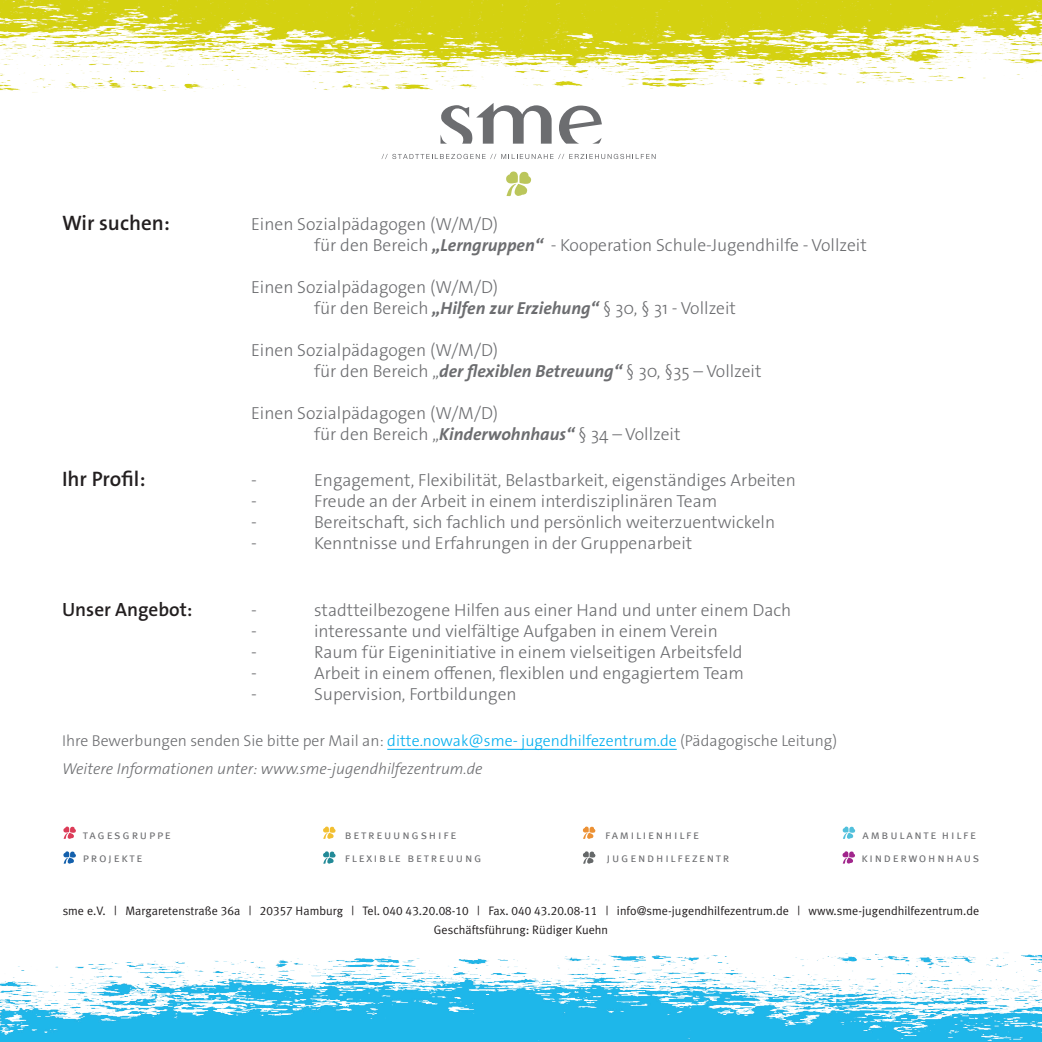
<style>
.page{position:relative;width:1042px;height:1042px;background:#fff}
.page>*{position:absolute;margin:0;border:0;box-sizing:border-box;transform-origin:0 0}
.t1{font:600 21px "The Sans Os F";color:#231f20}
.t2{font:600 19.25px "The Sans Os F";color:#231f20}
.t3{font:300 17.5px "The Sans Os F";color:#6c6d70}
.t4{font:300 15.75px "The Sans Os F";color:#6c6d70}
.t5{font:italic 300 15.75px "The Sans Os F";color:#6c6d70}
.t6{font:12.25px "Meta Plus Normal";letter-spacing:.005em;color:#231f20}
.t7{font:12.25px "Meta Normal LF Caps";letter-spacing:.15em;color:#6c6d70}
.s1{font-weight:700;font-style:italic}
.s2{color:#00aeef}
.s3{font-family:"Meta Plus Normal Caps"}
</style>
<div class="page">
<img style="left:0;top:0;width:1042px;height:93px">
<svg style="left:506px;top:171px;width:25px;height:25px"></svg>
<svg style="left:440px;top:103px;width:112px;height:41px"></svg>
<svg style="left:559px;top:105px;width:43px;height:39px"></svg>
<svg style="left:381px;top:154px;width:274px;height:5px"></svg>
<img style="left:0;top:952px;width:1042px;height:90px">
<svg style="left:63px;top:851px;width:13px;height:13px"></svg>
<svg style="left:323px;top:851px;width:13px;height:13px"></svg>
<svg style="left:583px;top:851px;width:12px;height:13px"></svg>
<svg style="left:842px;top:851px;width:13px;height:12px"></svg>
<svg style="left:63px;top:826px;width:13px;height:13px"></svg>
<svg style="left:323px;top:826px;width:13px;height:13px"></svg>
<svg style="left:842px;top:826px;width:13px;height:13px"></svg>
<svg style="left:583px;top:826px;width:12px;height:13px"></svg>
<hr style="left:387px;top:749px;width:290px;height:1px;background:#00aeef">
<p class="t1" style="left:62px;top:209px;width:109px">Wir suchen:</p>
<p class="t3" style="left:251px;top:213px;width:248px">Einen Sozialpädagogen (W/M/D)</p>
<p class="t3" style="left:314px;top:234px;width:554px">für den Bereich <span class="s1">„Lerngruppen“</span> - Kooperation Schule-Jugendhilfe - Vollzeit</p>
<p class="t3" style="left:251px;top:276px;width:248px">Einen Sozialpädagogen (W/M/D)</p>
<p class="t3" style="left:314px;top:297px;width:423px">für den Bereich <span class="s1">„Hilfen zur Erziehung“</span> § 30, § 31 - Vollzeit</p>
<p class="t3" style="left:251px;top:339px;width:248px">Einen Sozialpädagogen (W/M/D)</p>
<p class="t3" style="left:314px;top:360px;width:449px">für den Bereich „<span class="s1">der flexiblen Betreuung“</span> § 30, §35 – Vollzeit</p>
<p class="t3" style="left:251px;top:402px;width:248px">Einen Sozialpädagogen (W/M/D)</p>
<p class="t3" style="left:314px;top:423px;width:368px">für den Bereich „<span class="s1">Kinderwohnhaus“</span> § 34 – Vollzeit</p>
<p class="t1" style="left:62px;top:465px;width:85px">Ihr Profil:</p>
<p class="t3" style="left:251px;top:469px;width:7px">-</p>
<p class="t3" style="left:314px;top:469px;width:483px">Engagement, Flexibilität, Belastbarkeit, eigenständiges Arbeiten</p>
<p class="t3" style="left:251px;top:490px;width:7px">-</p>
<p class="t3" style="left:314px;top:490px;width:405px">Freude an der Arbeit in einem interdisziplinären Team</p>
<p class="t3" style="left:251px;top:511px;width:7px">-</p>
<p class="t3" style="left:314px;top:511px;width:463px">Bereitschaft, sich fachlich und persönlich weiterzuentwickeln</p>
<p class="t3" style="left:251px;top:532px;width:7px">-</p>
<p class="t3" style="left:314px;top:532px;width:380px">Kenntnisse und Erfahrungen in der Gruppenarbeit</p>
<p class="t2" style="left:62px;top:597px;width:132px">Unser Angebot:</p>
<p class="t3" style="left:251px;top:599px;width:7px">-</p>
<p class="t3" style="left:314px;top:599px;width:479px">stadtteilbezogene Hilfen aus einer Hand und unter einem Dach</p>
<p class="t3" style="left:251px;top:620px;width:7px">-</p>
<p class="t3" style="left:314px;top:620px;width:405px">interessante und vielfältige Aufgaben in einem Verein</p>
<p class="t3" style="left:251px;top:641px;width:7px">-</p>
<p class="t3" style="left:314px;top:641px;width:430px">Raum für Eigeninitiative in einem vielseitigen Arbeitsfeld</p>
<p class="t3" style="left:251px;top:662px;width:7px">-</p>
<p class="t3" style="left:314px;top:662px;width:431px">Arbeit in einem offenen, flexiblen und engagiertem Team</p>
<p class="t3" style="left:251px;top:683px;width:7px">-</p>
<p class="t3" style="left:314px;top:683px;width:204px">Supervision, Fortbildungen</p>
<p class="t4" style="left:62px;top:730px;width:776px">Ihre Bewerbungen senden Sie bitte per Mail an: <span class="s2">ditte.nowak@sme- jugendhilfezentrum.de</span> (Pädagogische Leitung)</p>
<p class="t5" style="left:62px;top:758px;width:422px">Weitere Informationen unter: www.sme-jugendhilfezentrum.de</p>
<p class="t7" style="left:83px;top:827px;width:89px">tagesgruppe</p>
<p class="t7" style="left:345px;top:827px;width:113px">betreuungshife</p>
<p class="t7" style="left:605px;top:827px;width:95px">familienhilfe</p>
<p class="t7" style="left:862px;top:827px;width:115px">ambulante hilfe</p>
<p class="t7" style="left:83px;top:851px;width:61px">projekte</p>
<p class="t7" style="left:345px;top:851px;width:138px">flexible betreuung</p>
<p class="t7" style="left:607px;top:851px;width:124px">jugendhilfezentr</p>
<p class="t7" style="left:861px;top:851px;width:119px">kinderwohnhaus</p>
<p class="t6" style="left:63px;top:903px;width:918px">sme e.V. | Margaretenstraße <span class="s3">36</span>a | <span class="s3">20357</span> Hamburg | Tel. <span class="s3">040 43.20.08-10</span> | Fax. <span class="s3">040 43.20.08-11</span> | info@sme-jugendhilfezentrum.de | www.sme-jugendhilfezentrum.de</p>
<p class="t6" style="left:434px;top:923px;width:176px">Geschäftsführung: Rüdiger Kuehn</p>
</div>
